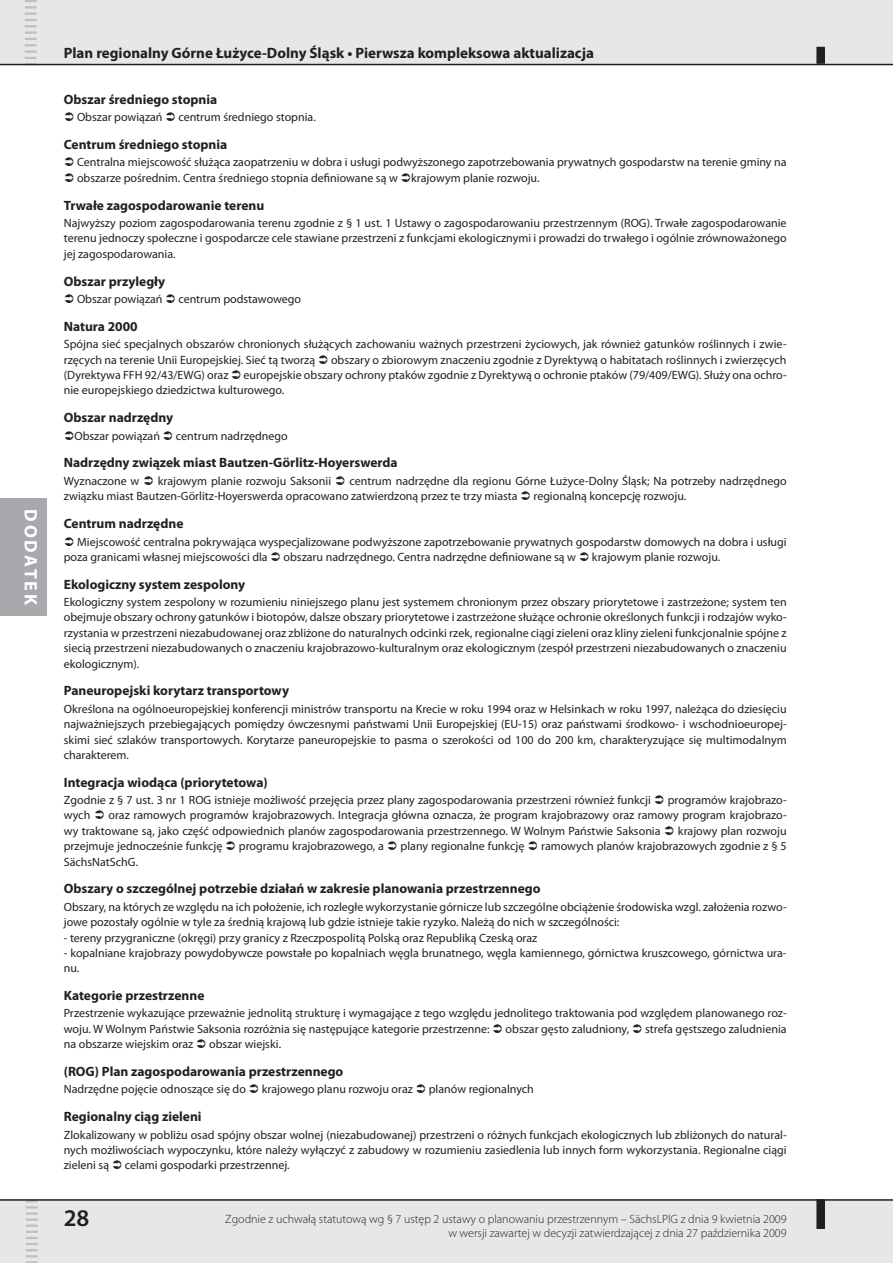
<style>
.page{position:relative;width:893px;height:1263px;background:#fff}
.page>*{position:absolute;margin:0;border:0;box-sizing:border-box;transform-origin:0 0}
.t1{font:600 24px "Myriad Pro";color:#231f20}
.t2{font:700 18px "Myriad Pro";color:#fff}
.t3{font:700 15px "Myriad Pro";color:#231f20}
.t4{font:700 13.5px "Myriad Pro";color:#231f20}
.t5{font:12px/15.3px "Myriad Pro";color:#231f20}
.t6{font:300 12px/14.4px "Myriad Pro";color:#231f20;text-align:right}
</style>
<div class="page">
<div style="left:0;top:498px;width:47px;height:118px;background:#a8a9ad"></div>
<div style="left:0;top:0;width:893px;height:64px;background:#e6e7e9"></div>
<hr style="left:0;top:64px;width:893px;height:1px;background:#231f20">
<div style="left:817px;top:48px;width:7px;height:15px;background:#231f20"></div>
<div style="left:816px;top:47px;width:9px;height:17px;border:2px solid #231f20"></div>
<div style="left:0;top:1200px;width:893px;height:63px;background:#e6e7e9"></div>
<hr style="left:0;top:1199px;width:893px;height:2px;background:#231f20">
<div style="left:817px;top:1200px;width:7px;height:28px;background:#231f20"></div>
<div style="left:816px;top:1199px;width:9px;height:30px;border:2px solid #231f20"></div>
<svg style="left:25px;top:0;width:12px;height:64px"></svg>
<svg style="left:26px;top:1200px;width:12px;height:63px"></svg>
<h2 class="t2" style="left:43px;top:509px;width:97px;rotate:90deg">Dodatek</h2>
<p class="t3" style="left:64px;top:43px;width:532px">Plan regionalny Górne Łużyce-Dolny Śląsk • Pierwsza kompleksowa aktualizacja</p>
<p class="t4" style="left:64px;top:90px;width:155px">Obszar średniego stopnia</p>
<p class="t5" style="left:77px;top:109px;width:87px">Obszar powiązań</p>
<p class="t5" style="left:178px;top:109px;width:139px">centrum średniego stopnia.</p>
<p class="t4" style="left:64px;top:136px;width:165px">Centrum średniego stopnia</p>
<p class="t5" style="left:77px;top:155px;width:711px">Centralna miejscowość służąca zaopatrzeniu w dobra i usługi podwyższonego zapotrzebowania prywatnych gospodarstw na terenie gminy na obszarze pośrednim. Centra średniego stopnia definiowane są w krajowym planie rozwoju.</p>
<p class="t4" style="left:64px;top:196px;width:202px">Trwałe zagospodarowanie terenu</p>
<p class="t5" style="left:64px;top:215px;width:724px;text-align:justify">Najwyższy poziom zagospodarowania terenu zgodnie z § 1 ust. 1 Ustawy o zagospodarowaniu przestrzennym (ROG). Trwałe zagospodarowanie terenu jednoczy społeczne i gospodarcze cele stawiane przestrzeni z funkcjami ekologicznymi i prowadzi do trwałego i ogólnie zrównoważonego jej zagospodarowania.</p>
<p class="t4" style="left:64px;top:272px;width:103px">Obszar przyległy</p>
<p class="t5" style="left:77px;top:291px;width:87px">Obszar powiązań</p>
<p class="t5" style="left:178px;top:291px;width:124px">centrum podstawowego</p>
<p class="t4" style="left:64px;top:317px;width:75px">Natura 2000</p>
<p class="t5" style="left:64px;top:336px;width:724px">Spójna sieć specjalnych obszarów chronionych służących zachowaniu ważnych przestrzeni życiowych, jak również gatunków roślinnych i zwie&shy;rzęcych na terenie Unii Europejskiej. Sieć tą tworzą</p>
<p class="t5" style="left:331px;top:352px;width:457px">obszary o zbiorowym znaczeniu zgodnie z Dyrektywą o habitatach roślinnych i zwierzęcych</p>
<p class="t5" style="left:64px;top:367px;width:724px;text-indent:180px">europejskie obszary ochrony ptaków zgodnie z Dyrektywą o ochronie ptaków (79/409/EWG). Służy ona ochro&shy;nie europejskiego dziedzictwa kulturowego.</p>
<p class="t4" style="left:64px;top:409px;width:111px">Obszar nadrzędny</p>
<p class="t5" style="left:74px;top:428px;width:87px">Obszar powiązań</p>
<p class="t5" style="left:176px;top:428px;width:114px">centrum nadrzędnego</p>
<p class="t4" style="left:64px;top:454px;width:335px">Nadrzędny związek miast Bautzen-Görlitz-Hoyerswerda</p>
<p class="t5" style="left:64px;top:473px;width:77px">Wyznaczone w</p>
<p class="t5" style="left:158px;top:473px;width:175px">krajowym planie rozwoju Saksonii</p>
<p class="t5" style="left:64px;top:367px;width:166px">(Dyrektywa FFH 92/43/EWG) oraz</p>
<p class="t5" style="left:64px;top:473px;width:724px;text-indent:286px">centrum nadrzędne dla regionu Górne Łużyce-Dolny Śląsk; Na potrzeby nadrzędnego związku miast Bautzen-Görlitz-Hoyerswerda opracowano zatwierdzoną przez te trzy miasta</p>
<p class="t5" style="left:533px;top:488px;width:154px">regionalną koncepcję rozwoju.</p>
<p class="t4" style="left:64px;top:515px;width:121px">Centrum nadrzędne</p>
<p class="t5" style="left:64px;top:534px;width:724px;text-indent:13px">Miejscowość centralna pokrywająca wyspecjalizowane podwyższone zapotrzebowanie prywatnych gospodarstw domowych na dobra i usługi poza granicami własnej miejscowości dla</p>
<p class="t5" style="left:283px;top:549px;width:294px">obszaru nadrzędnego. Centra nadrzędne definiowane są w</p>
<p class="t5" style="left:592px;top:549px;width:130px">krajowym planie rozwoju.</p>
<p class="t4" style="left:64px;top:575px;width:183px">Ekologiczny system zespolony</p>
<p class="t5" style="left:64px;top:594px;width:724px;text-align:justify">Ekologiczny system zespolony w rozumieniu niniejszego planu jest systemem chronionym przez obszary priorytetowe i zastrzeżone; system ten obejmuje obszary ochrony gatunków i biotopów, dalsze obszary priorytetowe i zastrzeżone służące ochronie określonych funkcji i rodzajów wyko&shy;rzystania w przestrzeni niezabudowanej oraz zbliżone do naturalnych odcinki rzek, regionalne ciągi zieleni oraz kliny zieleni funkcjonalnie spójne z siecią przestrzeni niezabudowanych o znaczeniu krajobrazowo-kulturalnym oraz ekologicznym (zespół przestrzeni niezabudowanych o znaczeniu ekologicznym).</p>
<p class="t4" style="left:64px;top:682px;width:227px">Paneuropejski korytarz transportowy</p>
<p class="t5" style="left:64px;top:701px;width:724px;text-align:justify">Określona na ogólnoeuropejskiej konferencji ministrów transportu na Krecie w roku 1994 oraz w Helsinkach w roku 1997, należąca do dziesięciu najważniejszych przebiegających pomiędzy ówczesnymi państwami Unii Europejskiej (EU-15) oraz państwami środkowo- i wschodnioeuropej&shy;skimi sieć szlaków transportowych. Korytarze paneuropejskie to pasma o szerokości od 100 do 200 km, charakteryzujące się multimodalnym charakterem.</p>
<p class="t4" style="left:64px;top:773px;width:206px">Integracja wiodąca (priorytetowa)</p>
<p class="t5" style="left:64px;top:792px;width:589px">Zgodnie z § 7 ust. 3 nr 1 ROG istnieje możliwość przejęcia przez plany zagospodarowania przestrzeni również funkcji</p>
<p class="t5" style="left:668px;top:792px;width:120px">programów krajobrazo-</p>
<p class="t5" style="left:64px;top:808px;width:28px">wych</p>
<p class="t5" style="left:64px;top:808px;width:724px;text-indent:45px">oraz ramowych programów krajobrazowych. Integracja główna oznacza, że program krajobrazowy oraz ramowy program krajobrazo&shy;wy traktowane są, jako część odpowiednich planów zagospodarowania przestrzennego. W Wolnym Państwie Saksonia</p>
<p class="t5" style="left:678px;top:823px;width:110px">krajowy plan rozwoju</p>
<p class="t5" style="left:64px;top:838px;width:160px">przejmuje jednocześnie funkcję</p>
<p class="t5" style="left:239px;top:838px;width:147px">programu krajobrazowego, a</p>
<p class="t5" style="left:401px;top:838px;width:125px">plany regionalne funkcję</p>
<p class="t5" style="left:541px;top:838px;width:247px">ramowych planów krajobrazowych zgodnie z § 5</p>
<p class="t5" style="left:64px;top:854px;width:76px">SächsNatSchG.</p>
<p class="t4" style="left:64px;top:880px;width:478px">Obszary o szczególnej potrzebie działań w zakresie planowania przestrzennego</p>
<p class="t5" style="left:64px;top:899px;width:724px">Obszary, na których ze względu na ich położenie, ich rozległe wykorzystanie górnicze lub szczególne obciążenie środowiska wzgl. założenia rozwo&shy;jowe pozostały ogólnie w tyle za średnią krajową lub gdzie istnieje takie ryzyko. Należą do nich w szczególności:</p>
<p class="t5" style="left:64px;top:930px;width:475px">- tereny przygraniczne (okręgi) przy granicy z Rzeczpospolitą Polską oraz Republiką Czeską oraz</p>
<p class="t5" style="left:64px;top:945px;width:724px">- kopalniane krajobrazy powydobywcze powstałe po kopalniach węgla brunatnego, węgla kamiennego, górnictwa kruszcowego, górnictwa ura&shy;nu.</p>
<p class="t4" style="left:64px;top:987px;width:142px">Kategorie przestrzenne</p>
<p class="t5" style="left:64px;top:1006px;width:724px">Przestrzenie wykazujące przeważnie jednolitą strukturę i wymagające z tego względu jednolitego traktowania pod względem planowanego roz&shy;woju. W Wolnym Państwie Saksonia rozróżnia się następujące kategorie przestrzenne:</p>
<p class="t5" style="left:506px;top:1021px;width:125px">obszar gęsto zaludniony,</p>
<p class="t5" style="left:645px;top:1021px;width:143px">strefa gęstszego zaludnienia</p>
<p class="t5" style="left:64px;top:1036px;width:131px">na obszarze wiejskim oraz</p>
<p class="t5" style="left:209px;top:1036px;width:73px">obszar wiejski.</p>
<p class="t4" style="left:64px;top:1062px;width:281px">(ROG) Plan zagospodarowania przestrzennego</p>
<p class="t5" style="left:64px;top:1081px;width:184px">Nadrzędne pojęcie odnoszące się do</p>
<p class="t5" style="left:262px;top:1081px;width:153px">krajowego planu rozwoju oraz</p>
<p class="t5" style="left:429px;top:1081px;width:107px">planów regionalnych</p>
<p class="t4" style="left:64px;top:1108px;width:139px">Regionalny ciąg zieleni</p>
<p class="t5" style="left:64px;top:1127px;width:724px;text-align:justify">Zlokalizowany w pobliżu osad spójny obszar wolnej (niezabudowanej) przestrzeni o różnych funkcjach ekologicznych lub zbliżonych do natural&shy;nych możliwościach wypoczynku, które należy wyłączyć z zabudowy w rozumieniu zasiedlenia lub innych form wykorzystania. Regionalne ciągi zieleni są</p>
<p class="t5" style="left:125px;top:1157px;width:166px">celami gospodarki przestrzennej.</p>
<h1 class="t1" style="left:64px;top:1202px;width:27px">28</h1>
<p class="t6" style="left:225px;top:1211px;width:563px">Zgodnie z uchwałą statutową wg § 7 ustęp 2 ustawy o planowaniu przestrzennym – SächsLPlG z dnia 9 kwietnia 2009 w wersji zawartej w decyzji zatwierdzającej z dnia 27 października 2009</p>
</div>
